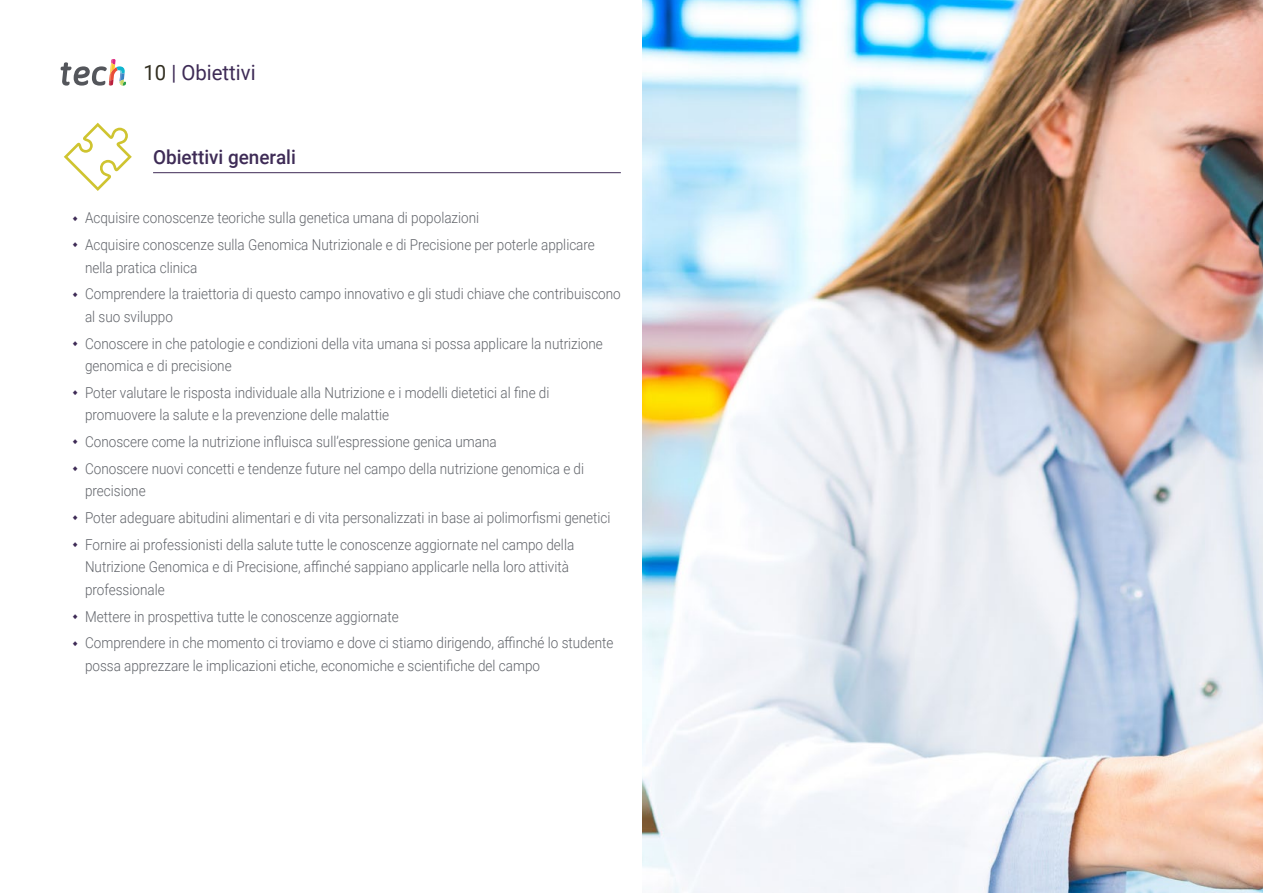
<style>
.page{position:relative;width:1263px;height:893px;background:#fff}
.page>*{position:absolute;margin:0;border:0;box-sizing:border-box;transform-origin:0 0}
.t1{font:21px "Roboto";color:#3e2b56}
.t2{font:500 19.5px "Roboto";color:#3e2b56}
.t3{font:300 15px/26.7px "Roboto";color:#61646a;scale:.9 1}
.s1{color:#312e20}
</style>
<div class="page">
<hr style="left:153px;top:172px;width:468px;height:1px;background:#3e2b56">
<svg style="left:64px;top:123px;width:68px;height:68px"></svg>
<img style="left:642px;top:0;width:621px;height:893px">
<svg style="left:61px;top:59px;width:65px;height:27px"></svg>
<h1 class="t1" style="left:144px;top:57px;width:114px"><span class="s1">10</span> | Obiettivi</h1>
<h2 class="t2" style="left:153px;top:144px;width:144px">Obiettivi generali</h2>
<p class="t3" style="left:85px;top:204px;width:568px">Acquisire conoscenze teoriche sulla genetica umana di popolazioni<br>Acquisire conoscenze sulla Genomica Nutrizionale e di Precisione per poterle applicare</p>
<p class="t3" style="left:85px;top:253px;width:597px">nella pratica clinica<br>Comprendere la traiettoria di questo campo innovativo e gli studi chiave che contribuiscono</p>
<p class="t3" style="left:85px;top:303px;width:577px">al suo sviluppo<br>Conoscere in che patologie e condizioni della vita umana si possa applicare la nutrizione</p>
<p class="t3" style="left:85px;top:352px;width:518px">genomica e di precisione<br>Poter valutare le risposta individuale alla Nutrizione e i modelli dietetici al fine di</p>
<p class="t3" style="left:85px;top:401px;width:556px">promuovere la salute e la prevenzione delle malattie<br>Conoscere come la nutrizione influisca sull’espressione genica umana<br>Conoscere nuovi concetti e tendenze future nel campo della nutrizione genomica e di</p>
<p class="t3" style="left:85px;top:477px;width:585px">precisione<br>Poter adeguare abitudini alimentari e di vita personalizzati in base ai polimorfismi genetici<br>Fornire ai professionisti della salute tutte le conoscenze aggiornate nel campo della</p>
<p class="t3" style="left:85px;top:555px;width:539px;line-height:22.5px">Nutrizione Genomica e di Precisione, affinché sappiano applicarle nella loro attività professionale</p>
<p class="t3" style="left:85px;top:602px;width:589px">Mettere in prospettiva tutte le conoscenze aggiornate<br>Comprendere in che momento ci troviamo e dove ci stiamo dirigendo, affinché lo studente</p>
<p class="t3" style="left:85px;top:652px;width:507px">possa apprezzare le implicazioni etiche, economiche e scientifiche del campo</p>
</div>
